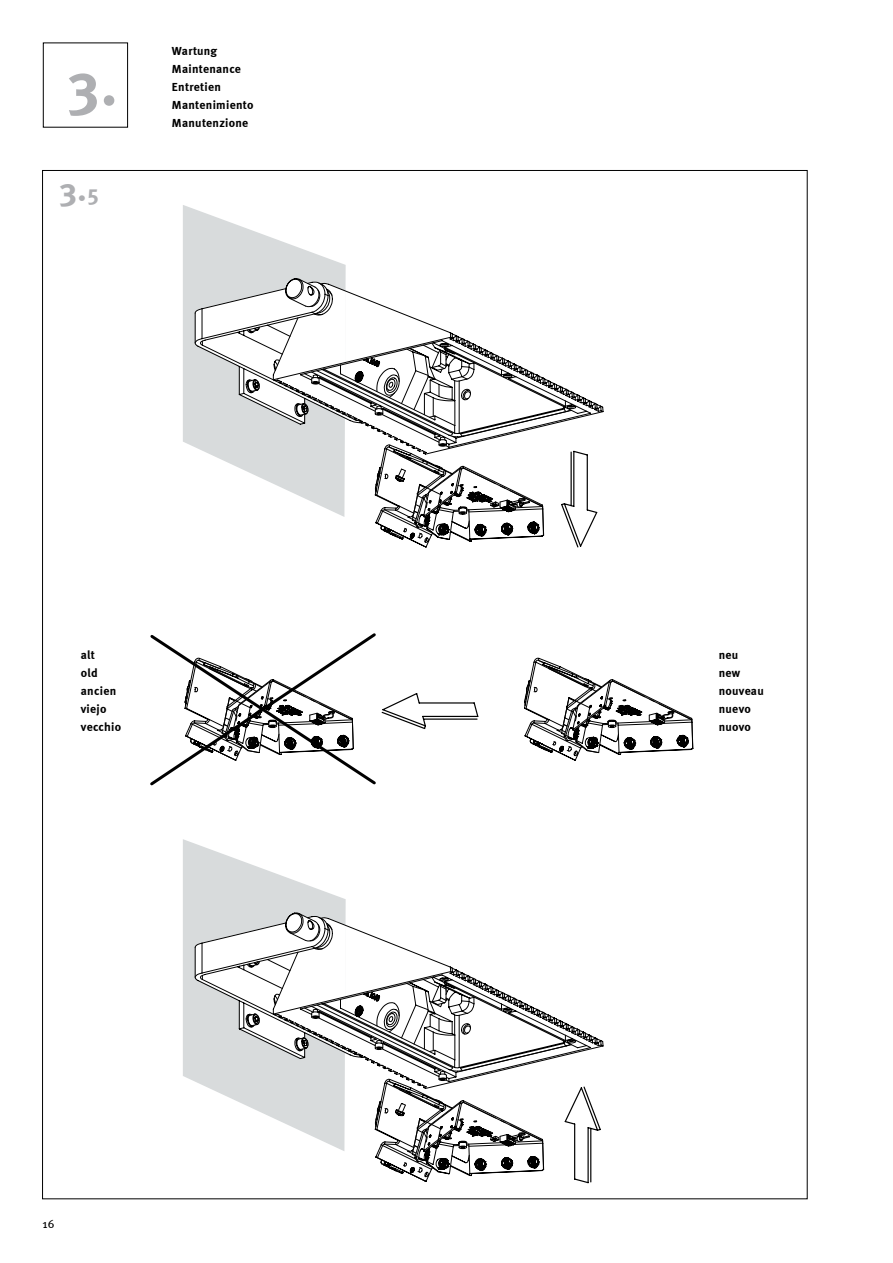
<style>
.page{position:relative;width:893px;height:1263px;background:#fff}
.page>*{position:absolute;margin:0;border:0;box-sizing:border-box;transform-origin:0 0}
.t1{font:700 60px "Meta";color:#aeafb2}
.t2{font:700 33px "Meta";color:#aeafb2}
.t3{font:700 12px/18px "Meta";letter-spacing:.025em;color:#000}
.t4{font:12px "Meta";color:#000}
.s1{font-size:22.5px}
</style>
<div class="page">
<svg style="left:553px;top:1173px;width:63px;height:27px"></svg>
<svg style="left:183px;top:210px;width:163px;height:237px"></svg>
<svg style="left:195px;top:278px;width:409px;height:270px"></svg>
<svg style="left:285px;top:278px;width:318px;height:261px"></svg>
<svg style="left:543px;top:289px;width:60px;height:159px"></svg>
<svg style="left:195px;top:282px;width:348px;height:258px"></svg>
<svg style="left:183px;top:845px;width:163px;height:237px"></svg>
<svg style="left:285px;top:912px;width:316px;height:261px"></svg>
<svg style="left:543px;top:923px;width:60px;height:159px"></svg>
<svg style="left:195px;top:916px;width:348px;height:258px"></svg>
<svg style="left:150px;top:633px;width:544px;height:153px"></svg>
<div style="left:43px;top:43px;width:85px;height:85px;border:1px solid #000"></div>
<h1 class="t1" style="left:67px;top:49px;width:52px">3.</h1>
<h2 class="t2" style="left:59px;top:170px;width:41px">3.<span class="s1">5</span></h2>
<p class="t3" style="left:172px;top:42px;width:83px">Wartung<br>Maintenance<br>Entretien<br>Mantenimiento<br>Manutenzione</p>
<p class="t3" style="left:81px;top:646px;width:42px">alt<br>old ancien viejo vecchio</p>
<p class="t3" style="left:719px;top:646px;width:47px">neu<br>new nouveau nuevo nuovo</p>
<p class="t4" style="left:43px;top:1217px;width:14px">16</p>
</div>
